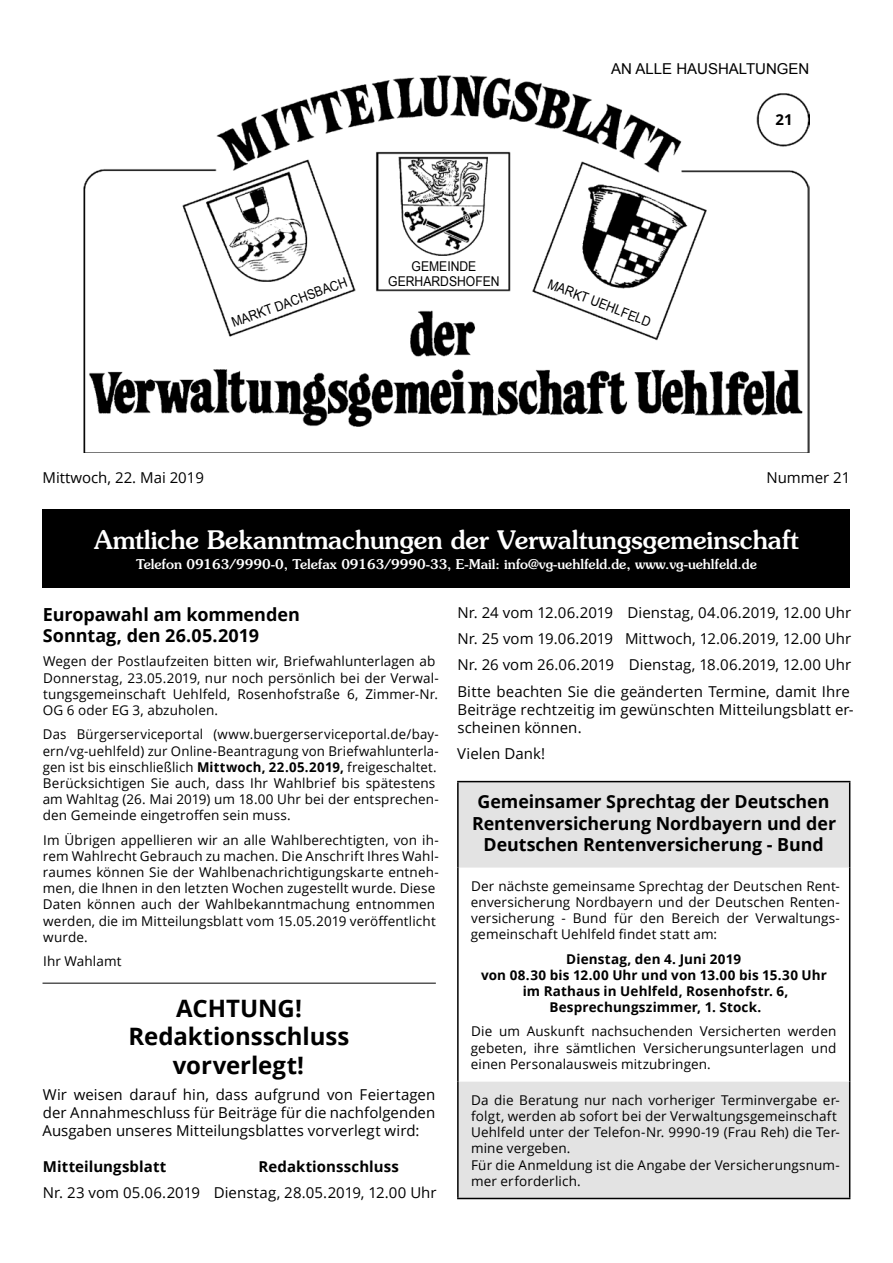
<style>
.page{position:relative;width:893px;height:1263px;background:#fff}
.page>*{position:absolute;margin:0;border:0;box-sizing:border-box;transform-origin:0 0}
.t1{font:500 25.5px "Souvenir";color:#fff}
.t2{font:700 24px/28.8px "Open Sans";letter-spacing:-.005em;color:#000;text-align:center}
.t3{font:700 18px/21.6px "Open Sans";letter-spacing:-.005em;color:#000}
.t4{font:15px/18px "Open Sans";letter-spacing:.005em;color:#000;text-align:justify}
.t5{font:700 15px "Open Sans";letter-spacing:.005em;color:#000}
.t6{font:15px "Arial";color:#000}
.t7{font:13.5px/16.2px "Open Sans";letter-spacing:.01em;color:#000}
.t8{font:700 13.5px/16.2px "Open Sans";letter-spacing:.01em;color:#000;text-align:center}
.t9{font:500 13.5px "Souvenir";color:#fff}
.t10{font:13.5px/15px "Arial";color:#000;text-align:center;scale:.9 1}
.s1{font-weight:700}
</style>
<div class="page">
<img style="left:84px;top:75px;width:725px;height:378px">
<div style="left:43px;top:509px;width:807px;height:78px;background:#000"></div>
<hr style="left:43px;top:983px;width:393px;height:1px;background:#000">
<svg style="left:459px;top:782px;width:390px;height:416px"></svg>
<hr style="left:457px;top:781px;width:393px;height:1px;background:#000">
<hr style="left:457px;top:782px;width:2px;height:85px;background:#000">
<hr style="left:849px;top:782px;width:1px;height:85px;background:#000">
<hr style="left:457px;top:867px;width:2px;height:215px;background:#000">
<hr style="left:849px;top:867px;width:1px;height:215px;background:#000">
<hr style="left:457px;top:1082px;width:2px;height:116px;background:#000">
<hr style="left:849px;top:1082px;width:1px;height:116px;background:#000">
<hr style="left:457px;top:1198px;width:393px;height:1px;background:#000">
<p class="t6" style="left:611px;top:59px;width:200px">AN ALLE HAUSHALTUNGEN</p>
<p class="t10" style="left:388px;top:259px;width:125px">GEMEINDE<br>GERHARDSHOFEN</p>
<p class="t10" style="left:230px;top:316px;width:137px;rotate:-20deg">MARKT DACHSBACH</p>
<p class="t10" style="left:551px;top:277px;width:123px;rotate:21deg">MARKT UEHLFELD</p>
<p class="t5" style="left:776px;top:109px;width:19px">21</p>
<p class="t4" style="left:43px;top:469px;width:163px">Mittwoch, 22. Mai 2019</p>
<p class="t4" style="left:766px;top:469px;width:86px">Nummer 21</p>
<h1 class="t1" style="left:94px;top:524px;width:706px">Amtliche Bekanntmachungen der Verwaltungsgemeinschaft</h1>
<p class="t9" style="left:136px;top:556px;width:622px">Telefon 09163/9990-0, Telefax 09163/9990-33, E-Mail: info@vg-uehlfeld.de, www.vg-uehlfeld.de</p>
<h3 class="t3" style="left:43px;top:603px;width:259px">Europawahl am kommenden<br>Sonntag, den 26.05.2019</h3>
<p class="t7" style="left:43px;top:653px;width:397px">Wegen der Postlaufzeiten bitten wir, Briefwahlunterlagen ab Donnerstag, 23.05.2019, nur noch persönlich bei der Verwal&shy;tungsgemeinschaft Uehlfeld, Rosenhofstraße 6, Zimmer-Nr.<br>OG 6 oder EG 3, abzuholen.</p>
<p class="t7" style="left:43px;top:726px;width:398px">Das Bürgerserviceportal (www.buergerserviceportal.de/bay&shy;ern/vg-uehlfeld) zur Online-Beantragung von Briefwahlunterla&shy;gen ist bis einschließlich <span class="s1">Mittwoch, 22.05.2019,</span> freigeschaltet.<br>Berücksichtigen Sie auch, dass Ihr Wahlbrief bis spätestens am Wahltag (26. Mai 2019) um 18.00 Uhr bei der entsprechen&shy;den Gemeinde eingetroffen sein muss.</p>
<p class="t7" style="left:43px;top:831px;width:397px">Im Übrigen appellieren wir an alle Wahlberechtigten, von ih&shy;rem Wahlrecht Gebrauch zu machen. Die Anschrift Ihres Wahl&shy;raumes können Sie der Wahlbenachrichtigungskarte entneh&shy;men, die Ihnen in den letzten Wochen zugestellt wurde. Diese Daten können auch der Wahlbekanntmachung entnommen werden, die im Mitteilungsblatt vom 15.05.2019 veröffentlicht wurde.</p>
<p class="t7" style="left:43px;top:953px;width:80px">Ihr Wahlamt</p>
<h2 class="t2" style="left:129px;top:993px;width:222px">ACHTUNG!<br>Redaktionsschluss vorverlegt!</h2>
<p class="t4" style="left:42px;top:1085px;width:394px">Wir weisen darauf hin, dass aufgrund von Feiertagen der Annahmeschluss für Beiträge für die nachfolgenden Ausgaben unseres Mitteilungsblattes vorverlegt wird:</p>
<p class="t5" style="left:43px;top:1156px;width:125px">Mitteilungsblatt</p>
<p class="t5" style="left:259px;top:1156px;width:142px">Redaktionsschluss</p>
<p class="t4" style="left:43px;top:1183px;width:395px">Nr. 23 vom 05.06.2019 Dienstag, 28.05.2019, 12.00 Uhr</p>
<p class="t4" style="left:457px;top:599px;width:395px;line-height:26.1px">Nr. 24 vom 12.06.2019 Dienstag, 04.06.2019, 12.00 Uhr Nr. 25 vom 19.06.2019 Mittwoch, 12.06.2019, 12.00 Uhr Nr. 26 vom 26.06.2019 Dienstag, 18.06.2019, 12.00 Uhr Bitte beachten Sie die geänderten Termine, damit Ihre</p>
<p class="t4" style="left:457px;top:700px;width:398px">Beiträge rechtzeitig im gewünschten Mitteilungsblatt er&shy;scheinen können.</p>
<p class="t4" style="left:457px;top:744px;width:90px">Vielen Dank!</p>
<h3 class="t3" style="left:472px;top:790px;width:365px;text-align:center">Gemeinsamer Sprechtag der Deutschen<br>Rentenversicherung Nordbayern und der<br>Deutschen Rentenversicherung - Bund</h3>
<p class="t7" style="left:471px;top:877px;width:371px;text-align:justify">Der nächste gemeinsame Sprechtag der Deutschen Rent&shy;enversicherung Nordbayern und der Deutschen Renten&shy;versicherung - Bund für den Bereich der Verwaltungs&shy;gemeinschaft Uehlfeld findet statt am:</p>
<p class="t8" style="left:481px;top:950px;width:347px">Dienstag, den 4. Juni 2019<br>von 08.30 bis 12.00 Uhr und von 13.00 bis 15.30 Uhr im Rathaus in Uehlfeld, Rosenhofstr. 6, Besprechungszimmer, 1. Stock.</p>
<p class="t7" style="left:471px;top:1023px;width:367px;text-align:justify">Die um Auskunft nachsuchenden Versicherten werden gebeten, ihre sämtlichen Versicherungsunterlagen und einen Personalausweis mitzubringen.</p>
<p class="t7" style="left:471px;top:1091px;width:370px">Da die Beratung nur nach vorheriger Terminvergabe er&shy;folgt, werden ab sofort bei der Verwaltungsgemeinschaft Uehlfeld unter der Telefon-Nr. 9990-19 (Frau Reh) die Ter&shy;mine vergeben.<br>Für die Anmeldung ist die Angabe der Versicherungsnum&shy;mer erforderlich.</p>
</div>
